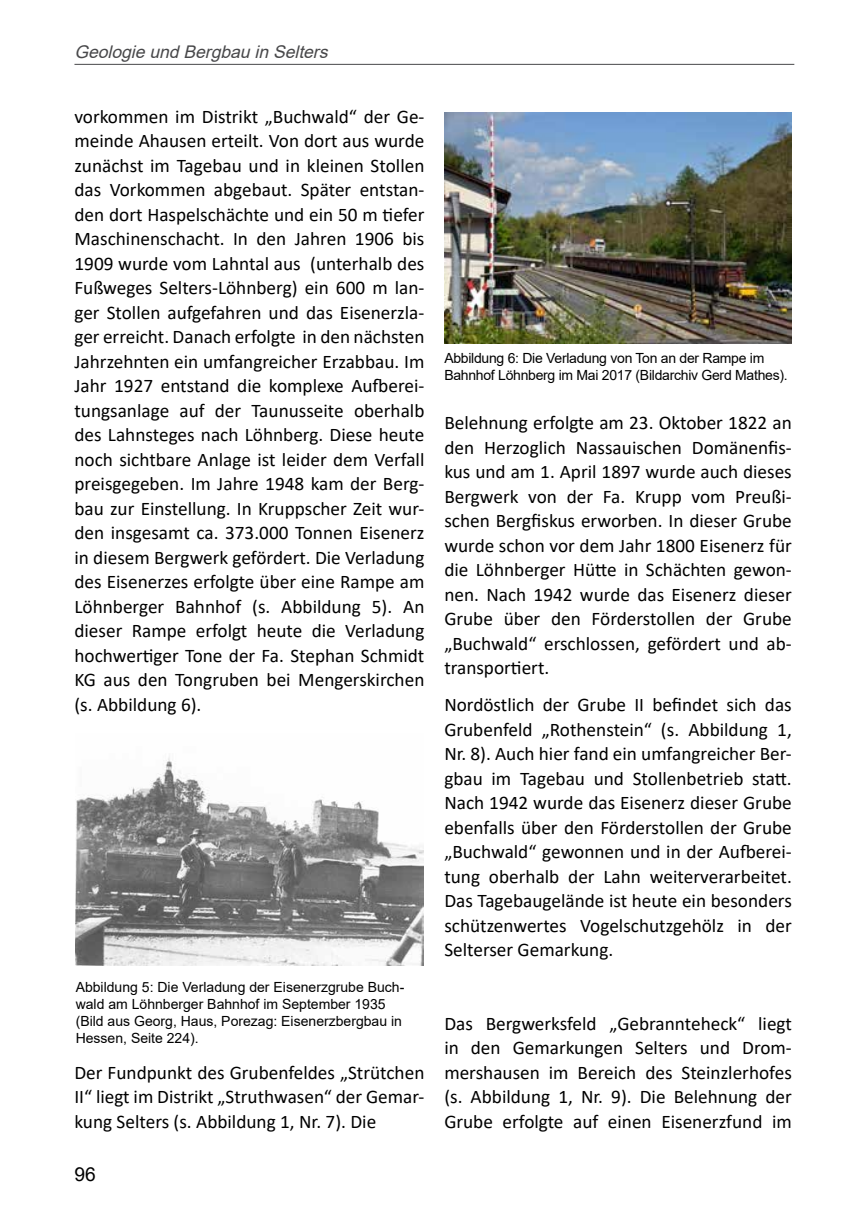
<style>
.page{position:relative;width:844px;height:1216px;background:#fff}
.page>*{position:absolute;margin:0;border:0;box-sizing:border-box;transform-origin:0 0}
.t1{font:19.25px/24.5px "Calibri";color:#000;text-align:justify}
.t2{font:19.25px "Arial";color:#000}
.t3{font:italic 17.5px "Arial";color:#48484a}
.t4{font:14px/16.8px "Arial";color:#000}
.t5{font:14px/16.8px "Arial";letter-spacing:-.02em;color:#000}
</style>
<div class="page">
<hr style="left:74px;top:64px;width:720px;height:1px;background:#48484a">
<img style="left:76px;top:757px;width:347px;height:208px">
<img style="left:444px;top:112px;width:347px;height:231px">
<p class="t3" style="left:74px;top:40px;width:260px">GeologieundBergbauinSelters</p>
<p class="t1" style="left:74px;top:103px;width:351px">vorkommen im Distrikt „Buchwald“ der Ge&shy;meinde Ahausen erteilt. Von dort aus wurde zunächst im Tagebau und in kleinen Stollen das Vorkommen abgebaut. Später entstan&shy;den dort Haspelschächte und ein 50 m tiefer Maschinenschacht. In den Jahren 1906 bis 1909 wurde vom Lahntal aus (unterhalb des Fußweges Selters-Löhnberg) ein 600 m lan&shy;ger Stollen aufgefahren und das Eisenerzla&shy;ger erreicht. Danach erfolgte in den nächsten Jahrzehnten ein umfangreicher Erzabbau. Im Jahr 1927 entstand die komplexe Aufberei&shy;tungsanlage auf der Taunusseite oberhalb des Lahnsteges nach Löhnberg. Diese heute noch sichtbare Anlage ist leider dem Verfall preisgegeben. Im Jahre 1948 kam der Berg&shy;bau zur Einstellung. In Kruppscher Zeit wur&shy;den insgesamt ca. 373.000 Tonnen Eisenerz in diesem Bergwerk gefördert. Die Verladung des Eisenerzes erfolgte über eine Rampe am Löhnberger Bahnhof (s. Abbildung 5). An dieser Rampe erfolgt heute die Verladung hochwertiger Tone der Fa. Stephan Schmidt KG aus den Tongruben bei Mengerskirchen (s. Abbildung 6).</p>
<p class="t4" style="left:76px;top:978px;width:330px">Abbildung 5: Die Verladung der Eisenerzgrube Buch&shy;wald am Löhnberger Bahnhof im September 1935 (Bild aus Georg, Haus, Porezag: Eisenerzbergbau in Hessen, Seite 224).</p>
<p class="t1" style="left:74px;top:1059px;width:351px">Der Fundpunkt des Grubenfeldes „Strütchen II“ liegt im Distrikt „Struthwasen“ der Gemar&shy;kung Selters (s. Abbildung 1, Nr. 7). Die</p>
<p class="t2" style="left:74px;top:1161px;width:23px">96</p>
<p class="t5" style="left:444px;top:349px;width:345px">Abbildung 6: Die Verladung von Ton an der Rampe im<br>Bahnhof Löhnberg im Mai 2017 (Bildarchiv Gerd Mathes).</p>
<p class="t1" style="left:444px;top:410px;width:349px">Belehnung erfolgte am 23. Oktober 1822 an den Herzoglich Nassauischen Domänenfis&shy;kus und am 1. April 1897 wurde auch dieses Bergwerk von der Fa. Krupp vom Preußi&shy;schen Bergfiskus erworben. In dieser Grube wurde schon vor dem Jahr 1800 Eisenerz für die Löhnberger Hütte in Schächten gewon&shy;nen. Nach 1942 wurde das Eisenerz dieser Grube über den Förderstollen der Grube „Buchwald“ erschlossen, gefördert und ab&shy;transportiert.</p>
<p class="t1" style="left:444px;top:692px;width:349px">Nordöstlich der Grube II befindet sich das Grubenfeld „Rothenstein“ (s. Abbildung 1, Nr. 8). Auch hier fand ein umfangreicher Ber&shy;gbau im Tagebau und Stollenbetrieb statt.<br>Nach 1942 wurde das Eisenerz dieser Grube ebenfalls über den Förderstollen der Grube „Buchwald“ gewonnen und in der Aufberei&shy;tung oberhalb der Lahn weiterverarbeitet.<br>Das Tagebaugelände ist heute ein besonders schützenwertes Vogelschutzgehölz in der Selterser Gemarkung.</p>
<p class="t1" style="left:444px;top:1010px;width:349px">Das Bergwerksfeld „Gebrannteheck“ liegt in den Gemarkungen Selters und Drom&shy;mershausen im Bereich des Steinzlerhofes (s. Abbildung 1, Nr. 9). Die Belehnung der Grube erfolgte auf einen Eisenerzfund im</p>
</div>
